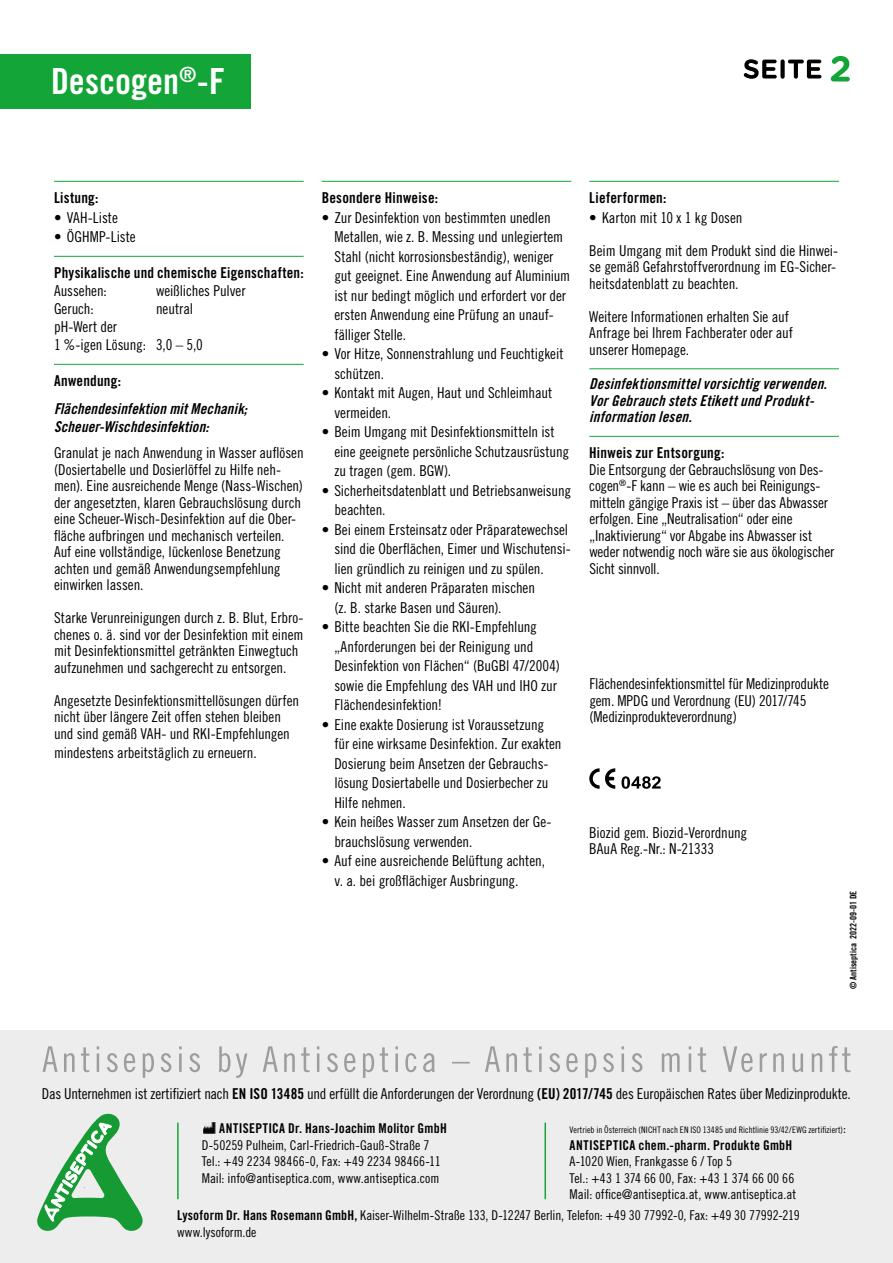
<style>
.page{position:relative;width:893px;height:1263px;background:#fff}
.page>*{position:absolute;margin:0;border:0;box-sizing:border-box;transform-origin:0 0}
.t1{font:36px "Trade Gothic LT Std Bd Cn 20";color:#fff}
.t2{font:15px/16.5px "Trade Gothic LT Std Cn 18";letter-spacing:-.005em;color:#000}
.t3{font:15px "Trade Gothic LT Std Bd Cn 20";letter-spacing:.015em;color:#000}
.t4{font:italic 15px/16.5px "Trade Gothic LT Std Bd Cn 20";color:#000}
.t5{font:15px/18px "Trade Gothic LT Std Bd Cn 20 Obl";letter-spacing:.005em;color:#000}
.t6{font:13.5px/16.5px "Trade Gothic LT Std Cn 18";color:#000}
.t7{font:13.5px "Trade Gothic LT Std Bd Cn 20";letter-spacing:.02em;color:#000}
.t8{font:9px "Trade Gothic LT Std Cn 18";letter-spacing:.005em;color:#000}
.t9{font:9px "Trade Gothic LT Std Bd Cn 20";color:#000}
.s1{font-family:"Trade Gothic LT Std Bd Cn 20"}
.s2{font-size:13.5px}
</style>
<div class="page">
<svg style="left:831px;top:56px;width:19px;height:25px"></svg>
<svg style="left:744px;top:59px;width:77px;height:20px"></svg>
<hr style="left:54px;top:181px;width:250px;height:1px;background:#13a538">
<hr style="left:54px;top:256px;width:250px;height:1px;background:#13a538">
<hr style="left:54px;top:364px;width:250px;height:1px;background:#13a538">
<hr style="left:322px;top:181px;width:249px;height:1px;background:#13a538">
<hr style="left:589px;top:181px;width:250px;height:1px;background:#13a538">
<hr style="left:589px;top:368px;width:250px;height:1px;background:#13a538">
<hr style="left:589px;top:436px;width:250px;height:1px;background:#13a538">
<svg style="left:621px;top:776px;width:40px;height:13px"></svg>
<svg style="left:589px;top:768px;width:26px;height:21px"></svg>
<div style="left:0;top:54px;width:251px;height:55px;background:#13a538"></div>
<div style="left:0;top:1030px;width:893px;height:233px;background:#ededed"></div>
<svg style="left:43px;top:1046px;width:807px;height:32px"></svg>
<svg style="left:37px;top:1114px;width:106px;height:117px"></svg>
<hr style="left:177px;top:1123px;width:2px;height:76px;background:#13a538">
<hr style="left:544px;top:1123px;width:2px;height:76px;background:#13a538">
<svg style="left:203px;top:1122px;width:12px;height:11px"></svg>
<h1 class="t1" style="left:51px;top:60px;width:175px">Descogen<sup>®</sup>-F</h1>
<p class="t3" style="left:54px;top:189px;width:46px">Listung:</p>
<p class="t2" style="left:54px;top:209px;width:65px">• VAH-Liste</p>
<p class="t2" style="left:54px;top:228px;width:83px">• ÖGHMP-Liste</p>
<p class="t3" style="left:54px;top:264px;width:251px">Physikalische und chemische Eigenschaften:</p>
<p class="t2" style="left:54px;top:282px;width:54px">Aussehen:</p>
<p class="t2" style="left:156px;top:282px;width:91px">weißliches Pulver</p>
<p class="t2" style="left:54px;top:300px;width:41px">Geruch:</p>
<p class="t2" style="left:156px;top:300px;width:39px">neutral</p>
<p class="t2" style="left:54px;top:318px;width:150px;line-height:18px">pH-Wert der<br>1 %-igen Lösung: 3,0 – 5,0</p>
<p class="t3" style="left:54px;top:372px;width:69px">Anwendung:</p>
<p class="t5" style="left:54px;top:400px;width:195px">Flächendesinfektion mit Mechanik;<br>Scheuer-Wischdesinfektion:</p>
<p class="t2" style="left:54px;top:444px;width:251px">Granulat je nach Anwendung in Wasser auflösen (Dosiertabelle und Dosierlöffel zu Hilfe neh&shy;men). Eine ausreichende Menge (Nass-Wischen) der angesetzten, klaren Gebrauchslösung durch eine Scheuer-Wisch-Desinfektion auf die Ober&shy;fläche aufbringen und mechanisch verteilen.<br>Auf eine vollständige, lückenlose Benetzung achten und gemäß Anwendungsempfehlung einwirken lassen.</p>
<p class="t2" style="left:54px;top:609px;width:251px">Starke Verunreinigungen durch z. B. Blut, Erbro&shy;chenes o. ä. sind vor der Desinfektion mit einem mit Desinfektionsmittel getränkten Einwegtuch aufzunehmen und sachgerecht zu entsorgen.</p>
<p class="t2" style="left:54px;top:692px;width:247px">Angesetzte Desinfektionsmittellösungen dürfen nicht über längere Zeit offen stehen bleiben und sind gemäß VAH- und RKI-Empfehlungen</p>
<p class="t2" style="left:54px;top:744px;width:204px">mindestens arbeitstäglich zu erneuern.</p>
<p class="t3" style="left:322px;top:189px;width:118px">Besondere Hinweise:</p>
<p class="t2" style="left:334px;top:207px;width:237px;line-height:19.5px;text-indent:-13px">• Zur Desinfektion von bestimmten unedlen Metallen, wie z. B. Messing und unlegiertem Stahl (nicht korrosionsbeständig), weniger gut geeignet. Eine Anwendung auf Aluminium ist nur bedingt möglich und erfordert vor der ersten Anwendung eine Prüfung an unauf&shy;fälliger Stelle.</p>
<p class="t2" style="left:334px;top:344px;width:231px;line-height:19.5px;text-indent:-13px">• Vor Hitze, Sonnenstrahlung und Feuchtigkeit schützen.</p>
<p class="t2" style="left:334px;top:383px;width:219px;line-height:19.5px;text-indent:-13px">• Kontakt mit Augen, Haut und Schleimhaut vermeiden.</p>
<p class="t2" style="left:334px;top:422px;width:236px;line-height:19.5px;text-indent:-13px">• Beim Umgang mit Desinfektionsmitteln ist eine geeignete persönliche Schutzausrüstung zu tragen (gem. BGW).</p>
<p class="t2" style="left:334px;top:480px;width:238px;line-height:19.5px;text-indent:-13px">• Sicherheitsdatenblatt und Betriebsanweisung beachten.</p>
<p class="t2" style="left:334px;top:519px;width:238px;line-height:19.5px;text-indent:-13px">• Bei einem Ersteinsatz oder Präparatewechsel sind die Oberflächen, Eimer und Wischutensi&shy;lien gründlich zu reinigen und zu spülen.</p>
<p class="t2" style="left:334px;top:578px;width:202px;line-height:19.5px;text-indent:-13px">• Nicht mit anderen Präparaten mischen (z. B. starke Basen und Säuren).</p>
<p class="t2" style="left:334px;top:617px;width:227px;line-height:19.5px;text-indent:-13px">• Bitte beachten Sie die RKI-Empfehlung „Anforderungen bei der Reinigung und Desinfektion von Flächen“ (BuGBl 47/2004) sowie die Empfehlung des VAH und IHO zur Flächendesinfektion!</p>
<p class="t2" style="left:334px;top:714px;width:229px;line-height:19.5px;text-indent:-13px">• Eine exakte Dosierung ist Voraussetzung für eine wirksame Desinfektion. Zur exakten Dosierung beim Ansetzen der Gebrauchs&shy;lösung Dosiertabelle und Dosierbecher zu Hilfe nehmen.</p>
<p class="t2" style="left:334px;top:812px;width:218px;line-height:19.5px;text-indent:-13px">• Kein heißes Wasser zum Ansetzen der Ge&shy;brauchslösung verwenden.</p>
<p class="t2" style="left:334px;top:851px;width:212px;line-height:19.5px;text-indent:-13px">• Auf eine ausreichende Belüftung achten, v. a. bei großflächiger Ausbringung.</p>
<p class="t3" style="left:589px;top:189px;width:79px">Lieferformen:</p>
<p class="t2" style="left:589px;top:209px;width:155px">• Karton mit 10 x 1 kg Dosen</p>
<p class="t2" style="left:589px;top:242px;width:250px">Beim Umgang mit dem Produkt sind die Hinwei&shy;se gemäß Gefahrstoffverordnung im EG-Sicher&shy;heitsdatenblatt zu beachten.</p>
<p class="t2" style="left:589px;top:308px;width:205px">Weitere Informationen erhalten Sie auf<br>Anfrage bei Ihrem Fachberater oder auf unserer Homepage.</p>
<p class="t4" style="left:589px;top:375px;width:244px">Desinfektionsmittelvorsichtigverwenden.<br>VorGebrauchstetsEtikettundProdukt&shy;informationlesen.</p>
<p class="t3" style="left:589px;top:444px;width:137px">Hinweis zur Entsorgung:</p>
<p class="t2" style="left:589px;top:461px;width:246px">Die Entsorgung der Gebrauchslösung von Des&shy;cogen<sup>®</sup>-F kann – wie es auch bei Reinigungs&shy;mitteln gängige Praxis ist – über das Abwasser erfolgen. Eine „Neutralisation“ oder eine „Inaktivierung“ vor Abgabe ins Abwasser ist weder notwendig noch wäre sie aus ökologischer Sicht sinnvoll.</p>
<p class="t2" style="left:589px;top:675px;width:241px">Flächendesinfektionsmittel für Medizinprodukte gem. MPDG und Verordnung (EU) 2017/745 (Medizinprodukteverordnung)</p>
<p class="t2" style="left:589px;top:824px;width:159px">Biozid gem. Biozid-Verordnung<br>BAuA Reg.-Nr.: N-21333</p>
<p class="t9" style="left:848px;top:989px;width:100px;rotate:-90deg">© Antiseptica 2022-09-01 DE</p>
<p class="t2" style="left:42px;top:1085px;width:810px">Das Unternehmen ist zertifiziert nach <span class="s1">EN ISO 13485</span> und erfüllt die Anforderungen der Verordnung <span class="s1">(EU) 2017/745</span> des Europäischen Rates über Medizinprodukte.</p>
<p class="t8" style="left:570px;top:1124px;width:278px">Vertrieb in Österreich (NICHT nach EN ISO 13485 und Richtlinie 93/42/EWG zertifiziert)<span class="s2">:</span></p>
<p class="t7" style="left:570px;top:1136px;width:224px">ANTISEPTICA chem.-pharm. Produkte GmbH</p>
<p class="t6" style="left:570px;top:1153px;width:228px">A-1020 Wien, Frankgasse 6 / Top 5<br>Tel.: +43 1 374 66 00, Fax: +43 1 374 66 00 66<br>Mail: office@antiseptica.at, www.antiseptica.at</p>
<p class="t6" style="left:177px;top:1207px;width:624px"><span class="s1">Lysoform Dr. Hans Rosemann GmbH,</span> Kaiser-Wilhelm-Straße 133, D-12247 Berlin, Telefon: +49 30 77992-0, Fax: +49 30 77992-219 www.lysoform.de</p>
<p class="t7" style="left:219px;top:1120px;width:229px">ANTISEPTICA Dr. Hans-Joachim Molitor GmbH</p>
<p class="t6" style="left:202px;top:1136px;width:240px">D-50259 Pulheim, Carl-Friedrich-Gauß-Straße 7<br>Tel.: +49 2234 98466-0, Fax: +49 2234 98466-11<br>Mail: info@antiseptica.com, www.antiseptica.com</p>
</div>
